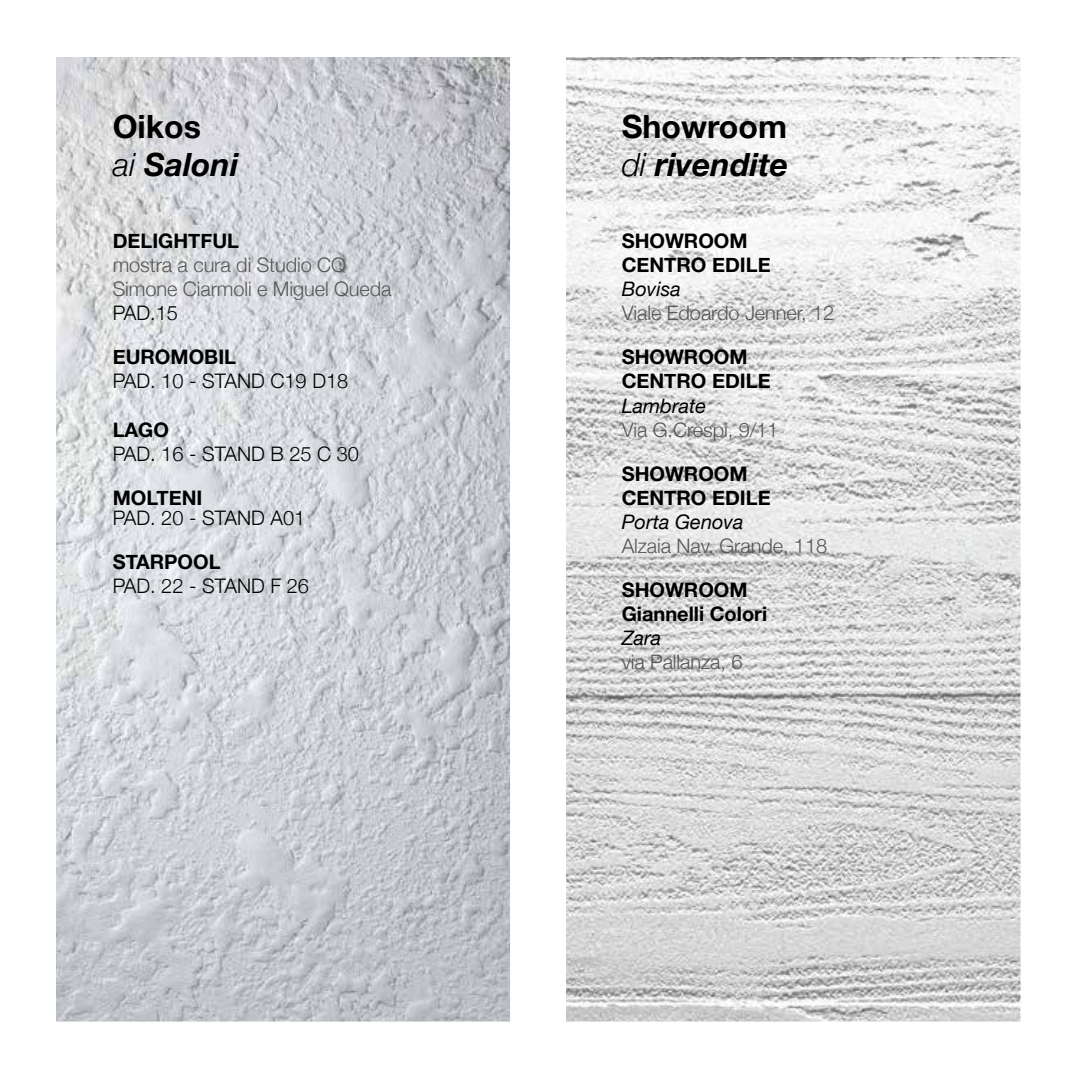
<style>
.page{position:relative;width:1078px;height:1078px;background:#fff}
.page>*{position:absolute;margin:0;border:0;box-sizing:border-box;transform-origin:0 0}
.t1{font:italic 700 32px/38.4px "Helvetica Neue";color:#000}
.t2{font:700 20px/24px "Helvetica Neue";color:#000}
.t3{font:300 20px/24px "Helvetica Neue";letter-spacing:-.005em;color:#565655}
.t4{font:300 20px "Helvetica Neue";color:#000}
.t5{font:italic 20px "Helvetica Neue";color:#000}
.s1{font-style:normal}
.s2{font-weight:300}
</style>
<div class="page">
<img style="left:56px;top:57px;width:454px;height:964px">
<img style="left:566px;top:57px;width:454px;height:964px">
<h1 class="t1" style="left:113px;top:106px;width:127px"><span class="s1">Oikos<br></span><span class="s2">ai</span> Saloni</h1>
<p class="t2" style="left:113px;top:229px;width:128px">DELIGHTFUL</p>
<p class="t3" style="left:113px;top:253px;width:280px">mostra a cura di Studio CQ<br>Simone Ciarmoli e Miguel Queda</p>
<p class="t4" style="left:113px;top:301px;width:67px">PAD.15</p>
<p class="t2" style="left:113px;top:345px;width:125px">EUROMOBIL</p>
<p class="t4" style="left:113px;top:369px;width:237px">PAD. 10 - STAND C19 D18</p>
<p class="t2" style="left:113px;top:417px;width:58px">LAGO</p>
<p class="t4" style="left:113px;top:441px;width:248px">PAD. 16 - STAND B 25 C 30</p>
<p class="t2" style="left:113px;top:485px;width:91px">MOLTENI</p>
<p class="t4" style="left:113px;top:505px;width:194px">PAD. 20 - STAND A01</p>
<p class="t2" style="left:113px;top:549px;width:109px">STARPOOL</p>
<p class="t4" style="left:113px;top:573px;width:198px">PAD. 22 - STAND F 26</p>
<h1 class="t1" style="left:621px;top:106px;width:168px"><span class="s1">Showroom </span><span class="s2">di</span> rivendite</h1>
<p class="t2" style="left:621px;top:229px;width:150px">SHOWROOM<br>CENTRO EDILE</p>
<p class="t5" style="left:621px;top:277px;width:61px">Bovisa</p>
<p class="t3" style="left:621px;top:301px;width:214px">Viale Edoardo Jenner, 12</p>
<p class="t2" style="left:621px;top:345px;width:150px">SHOWROOM<br>CENTRO EDILE</p>
<p class="t5" style="left:621px;top:393px;width:86px">Lambrate</p>
<p class="t3" style="left:621px;top:417px;width:158px">Via G.Crespi, 9/11</p>
<p class="t2" style="left:621px;top:461px;width:150px">SHOWROOM<br>CENTRO EDILE</p>
<p class="t5" style="left:621px;top:509px;width:123px">Porta Genova</p>
<p class="t3" style="left:621px;top:533px;width:207px">Alzaia Nav. Grande, 118</p>
<p class="t2" style="left:621px;top:577px;width:147px">SHOWROOM<br>Giannelli Colori</p>
<p class="t5" style="left:621px;top:625px;width:41px">Zara</p>
<p class="t3" style="left:621px;top:649px;width:122px">via Pallanza, 6</p>
</div>
